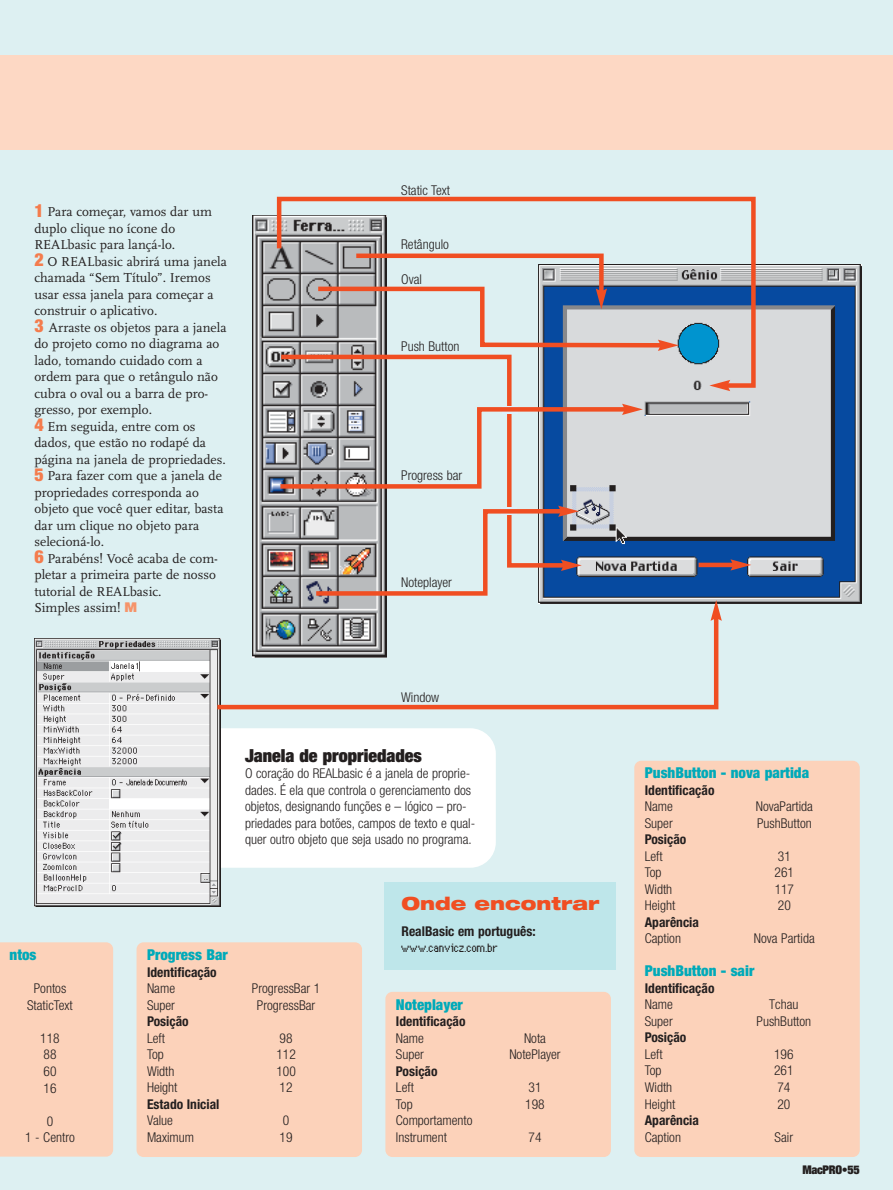
<style>
.page{position:relative;width:893px;height:1190px;background:#fff}
.page>*{position:absolute;margin:0;border:0;box-sizing:border-box;transform-origin:0 0}
.t1{font:900 expanded 18px "Helvetica Neue";color:#231f1f}
.t2{font:900 expanded 18px "Helvetica Neue";color:#f04e22}
.t3{font:900 condensed 15px "Helvetica Neue";color:#00aab9}
.t4{font:13.5px/16.5px "Scala";color:#231f1f}
.t5{font:300 condensed 13.5px/16.5px "Helvetica Neue";color:#231f1f}
.t6{font:700 condensed 13.5px "Helvetica Neue";color:#231f1f}
.t7{font:13.5px "Genoveva";color:#231f1f}
.t8{font:900 expanded 12px "Helvetica Neue";letter-spacing:-.025em;color:#231f1f}
.s1{font-family:"Helvetica Neue";font-weight:900;font-stretch:condensed;font-size:18px;color:#f47c4d}
.s2{font-family:"Helvetica Neue";font-weight:900;color:#f6946a}
</style>
<div class="page">
<div style="left:0;top:0;width:892px;height:1190px;background:#ddf0f2"></div>
<div style="left:0;top:56px;width:892px;height:94px;background:#fdd8c4"></div>
<img style="left:538px;top:265px;width:323px;height:339px">
<img style="left:252px;top:215px;width:135px;height:397px">
<svg style="left:277px;top:390px;width:292px;height:180px"></svg>
<div style="left:634px;top:760px;width:225px;height:397px;background:#fcd2ba;border-radius:7px"></div>
<div style="left:136px;top:942px;width:226px;height:215px;background:#fcd2ba;border-radius:7px"></div>
<div style="left:0;top:942px;width:113px;height:214px;background:#fcd2ba"></div>
<div style="left:385px;top:991px;width:226px;height:166px;background:#fcd2ba;border-radius:7px"></div>
<div style="left:155px;top:728px;width:341px;height:139px;background:#fff;border-radius:26px"></div>
<img style="left:34px;top:638px;width:186px;height:268px">
<svg style="left:276px;top:404px;width:367px;height:87px"></svg>
<svg style="left:312px;top:505px;width:269px;height:93px"></svg>
<svg style="left:213px;top:612px;width:506px;height:99px"></svg>
<svg style="left:710px;top:600px;width:11px;height:21px"></svg>
<svg style="left:274px;top:196px;width:484px;height:194px"></svg>
<svg style="left:709px;top:380px;width:21px;height:11px"></svg>
<div style="left:384px;top:882px;width:231px;height:88px;background:#bee6ea"></div>
<div style="left:698px;top:562px;width:36px;height:5px;background:#f04e22"></div>
<svg style="left:730px;top:559px;width:21px;height:11px"></svg>
<p class="t4" style="left:34px;top:204px;width:194px"><span class="s1">1</span> Para começar, vamos dar um duplo clique no ícone do<br>REALbasic para lançá-lo.<br><span class="s1">2</span> O REALbasic abrirá uma janela chamada “Sem Título”. Iremos usar essa janela para começar a construir o aplicativo.<br><span class="s1">3</span> Arraste os objetos para a janela do projeto como no diagrama ao lado, tomando cuidado com a ordem para que o retângulo não cubra o oval ou a barra de pro&shy;gresso, por exemplo.<br><span class="s1">4</span> Em seguida, entre com os dados, que estão no rodapé da página na janela de propriedades.<br><span class="s1">5</span> Para fazer com que a janela de propriedades corresponda ao objeto que você quer editar, basta dar um clique no objeto para selecioná-lo.<br><span class="s1">6</span> Parabéns! Você acaba de com&shy;pletar a primeira parte de nosso tutorial de REALbasic.<br>Simples assim! <span class="s2">M</span></p>
<p class="t5" style="left:401px;top:183px;width:50px">Static Text</p>
<p class="t5" style="left:401px;top:237px;width:49px">Retângulo</p>
<p class="t5" style="left:401px;top:272px;width:22px">Oval</p>
<p class="t5" style="left:401px;top:339px;width:60px">Push Button</p>
<p class="t5" style="left:401px;top:468px;width:63px">Progress bar</p>
<p class="t5" style="left:401px;top:575px;width:52px">Noteplayer</p>
<p class="t5" style="left:401px;top:690px;width:39px">Window</p>
<h1 class="t1" style="left:245px;top:749px;width:178px">Janela de propriedades</h1>
<p class="t5" style="left:245px;top:766px;width:232px">O coração do REALbasic é a janela de proprie&shy;dades. É ela que controla o gerenciamento dos objetos, designando funções e – lógico – pro&shy;priedades para botões, campos de texto e qual&shy;quer outro objeto que seja usado no programa.</p>
<p class="t3" style="left:10px;top:949px;width:28px">ntos</p>
<p class="t5" style="left:27px;top:981px;width:47px;text-align:center">Pontos<br>StaticText</p>
<p class="t5" style="left:40px;top:1031px;width:21px">118<br>88<br>60<br>16</p>
<p class="t5" style="left:25px;top:1113px;width:51px;text-align:center">0<br>1 - Centro</p>
<p class="t3" style="left:147px;top:949px;width:82px">Progress Bar</p>
<p class="t6" style="left:147px;top:967px;width:71px">Identificação</p>
<p class="t5" style="left:147px;top:981px;width:30px">Name</p>
<p class="t5" style="left:252px;top:981px;width:70px">ProgressBar 1</p>
<p class="t5" style="left:147px;top:998px;width:29px">Super</p>
<p class="t5" style="left:257px;top:998px;width:60px">ProgressBar</p>
<p class="t6" style="left:147px;top:1016px;width:43px">Posição</p>
<p class="t5" style="left:147px;top:1031px;width:20px">Left</p>
<p class="t5" style="left:279px;top:1031px;width:14px">98</p>
<p class="t5" style="left:147px;top:1047px;width:18px">Top</p>
<p class="t5" style="left:276px;top:1047px;width:21px">112</p>
<p class="t5" style="left:147px;top:1064px;width:29px">Width</p>
<p class="t5" style="left:276px;top:1064px;width:21px">100</p>
<p class="t5" style="left:147px;top:1080px;width:32px">Height</p>
<p class="t5" style="left:279px;top:1080px;width:14px">12</p>
<p class="t6" style="left:147px;top:1099px;width:74px">Estado Inicial</p>
<p class="t5" style="left:147px;top:1113px;width:27px">Value</p>
<p class="t5" style="left:283px;top:1113px;width:8px">0</p>
<p class="t5" style="left:147px;top:1130px;width:48px">Maximum</p>
<p class="t5" style="left:279px;top:1130px;width:14px">19</p>
<h1 class="t2" style="left:401px;top:897px;width:199px">Onde encontrar</h1>
<p class="t6" style="left:401px;top:926px;width:136px">RealBasic em português:</p>
<p class="t7" style="left:401px;top:939px;width:98px">www.canvicz.com.br</p>
<p class="t3" style="left:396px;top:999px;width:68px">Noteplayer</p>
<p class="t6" style="left:396px;top:1016px;width:71px">Identificação</p>
<p class="t5" style="left:396px;top:1030px;width:30px">Name</p>
<p class="t5" style="left:524px;top:1030px;width:23px">Nota</p>
<p class="t5" style="left:396px;top:1047px;width:29px">Super</p>
<p class="t5" style="left:509px;top:1047px;width:53px">NotePlayer</p>
<p class="t6" style="left:396px;top:1066px;width:43px">Posição</p>
<p class="t5" style="left:396px;top:1080px;width:20px">Left</p>
<p class="t5" style="left:528px;top:1080px;width:14px">31</p>
<p class="t5" style="left:396px;top:1096px;width:18px">Top</p>
<p class="t5" style="left:525px;top:1096px;width:21px">198</p>
<p class="t5" style="left:396px;top:1113px;width:78px">Comportamento<br>Instrument</p>
<p class="t5" style="left:528px;top:1129px;width:14px">74</p>
<p class="t3" style="left:644px;top:767px;width:166px">PushButton - nova partida</p>
<p class="t6" style="left:644px;top:785px;width:71px">Identificação</p>
<p class="t5" style="left:644px;top:799px;width:30px">Name</p>
<p class="t5" style="left:755px;top:799px;width:59px">NovaPartida</p>
<p class="t5" style="left:644px;top:816px;width:29px">Super</p>
<p class="t5" style="left:757px;top:816px;width:56px">PushButton</p>
<p class="t6" style="left:644px;top:834px;width:43px">Posição</p>
<p class="t5" style="left:644px;top:849px;width:20px">Left</p>
<p class="t5" style="left:777px;top:849px;width:14px">31</p>
<p class="t5" style="left:644px;top:865px;width:18px">Top</p>
<p class="t5" style="left:774px;top:865px;width:21px">261</p>
<p class="t5" style="left:644px;top:882px;width:29px">Width</p>
<p class="t5" style="left:774px;top:882px;width:21px">117</p>
<p class="t5" style="left:644px;top:898px;width:32px">Height</p>
<p class="t5" style="left:777px;top:898px;width:14px">20</p>
<p class="t6" style="left:644px;top:917px;width:56px">Aparência</p>
<p class="t5" style="left:644px;top:931px;width:38px">Caption</p>
<p class="t5" style="left:754px;top:931px;width:62px">Nova Partida</p>
<p class="t3" style="left:644px;top:965px;width:111px">PushButton - sair</p>
<p class="t6" style="left:644px;top:983px;width:71px">Identificação</p>
<p class="t5" style="left:644px;top:997px;width:30px">Name</p>
<p class="t5" style="left:769px;top:997px;width:31px">Tchau</p>
<p class="t5" style="left:644px;top:1014px;width:29px">Super</p>
<p class="t5" style="left:756px;top:1014px;width:56px">PushButton</p>
<p class="t6" style="left:644px;top:1032px;width:43px">Posição</p>
<p class="t5" style="left:644px;top:1047px;width:20px">Left</p>
<p class="t5" style="left:774px;top:1047px;width:21px">196</p>
<p class="t5" style="left:644px;top:1063px;width:18px">Top</p>
<p class="t5" style="left:774px;top:1063px;width:21px">261</p>
<p class="t5" style="left:644px;top:1080px;width:29px">Width</p>
<p class="t5" style="left:777px;top:1080px;width:14px">74</p>
<p class="t5" style="left:644px;top:1096px;width:32px">Height</p>
<p class="t5" style="left:777px;top:1096px;width:14px">20</p>
<p class="t6" style="left:644px;top:1115px;width:56px">Aparência</p>
<p class="t5" style="left:644px;top:1129px;width:38px">Caption</p>
<p class="t5" style="left:774px;top:1129px;width:20px">Sair</p>
<p class="t8" style="left:802px;top:1165px;width:59px">MacPRO•55</p>
</div>
